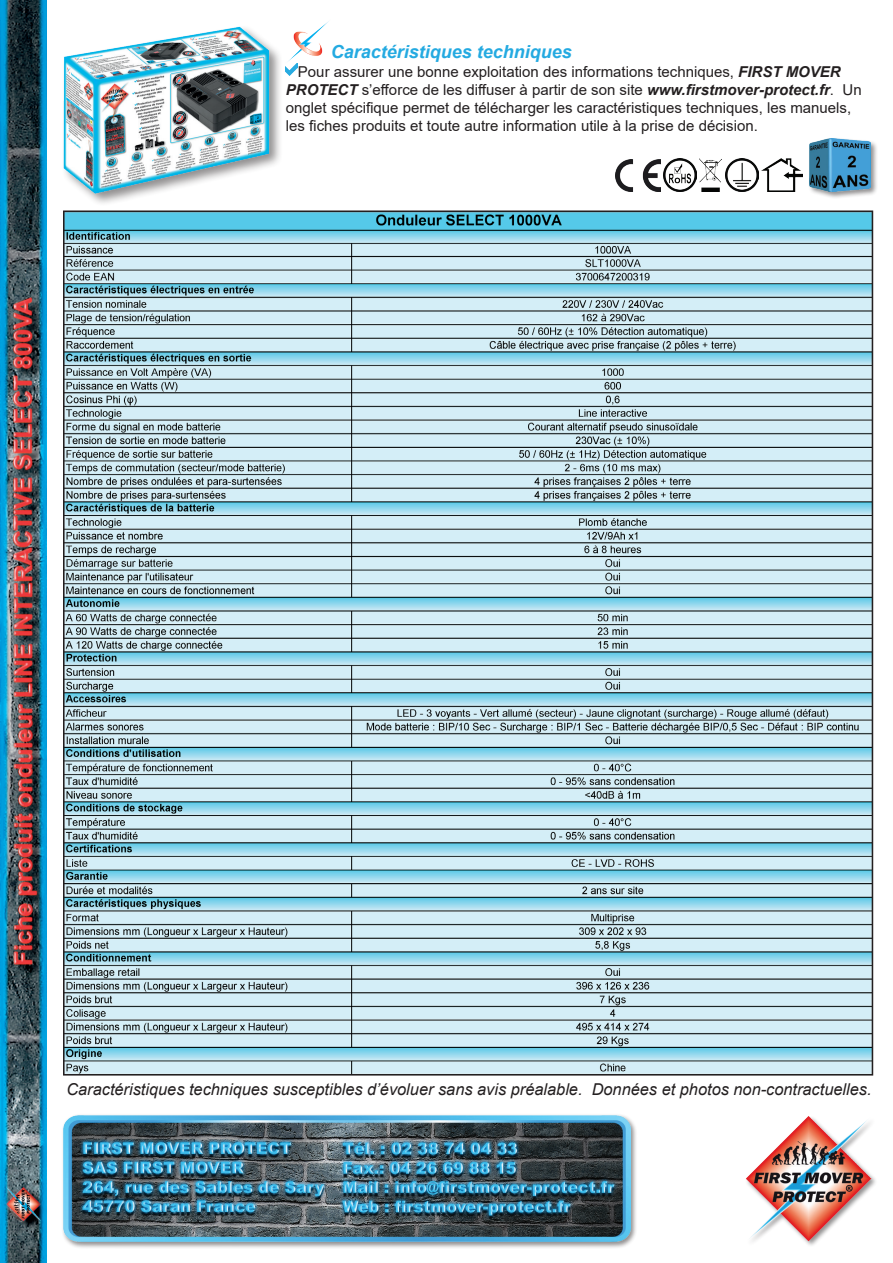
<style>
.page{position:relative;width:893px;height:1263px;background:#fff}
.page>*{position:absolute;margin:0;border:0;box-sizing:border-box;transform-origin:0 0}
.t1{font:italic 700 18px "Arial";color:#24aae1}
.t2{font:italic 16.35px "Arial";color:#231f20}
.t3{font:15px/18px "Arial";color:#231f20}
.s1{font-weight:700;font-style:italic}
</style>
<div class="page">
<div style="left:61px;top:1113px;width:577px;height:136px;background:#231f20;opacity:.5"></div>
<img style="left:63px;top:1115px;width:567px;height:127px">
<img style="left:746px;top:1116px;width:126px;height:126px">
<img style="left:0;top:0;width:47px;height:1263px">
<img style="left:288px;top:21px;width:41px;height:43px">
<svg style="left:286px;top:64px;width:12px;height:12px"></svg>
<div style="left:808px;top:137px;width:70px;height:62px;background:#231f20;opacity:.5"></div>
<img style="left:810px;top:139px;width:61px;height:53px">
<img style="left:615px;top:160px;width:45px;height:32px">
<img style="left:700px;top:159px;width:22px;height:33px">
<img style="left:663px;top:159px;width:33px;height:33px">
<img style="left:725px;top:159px;width:33px;height:33px">
<img style="left:761px;top:159px;width:42px;height:33px">
<div style="left:61px;top:24px;width:222px;height:182px;background:#231f20;opacity:.5"></div>
<img style="left:61px;top:24px;width:209px;height:174px">
<img style="left:66px;top:213px;width:804px;height:859px">
<p class="t1" style="left:331px;top:39px;width:243px">Caractéristiques techniques</p>
<p class="t3" style="left:286px;top:62px;width:577px;text-indent:12px">Pour assurer une bonne exploitation des informations techniques, <span class="s1">FIRST MOVER PROTECT</span> s’efforce de les diffuser à partir de son site <span class="s1">www.firstmover-protect.fr</span>. Un onglet spécifique permet de télécharger les caractéristiques techniques, les manuels, les fiches produits et toute autre information utile à la prise de décision.</p>
<p class="t2" style="left:66px;top:1079px;width:807px">Caractéristiques techniques susceptibles d’évoluer sans avis préalable. Données et photos non-contractuelles.</p>
</div>
